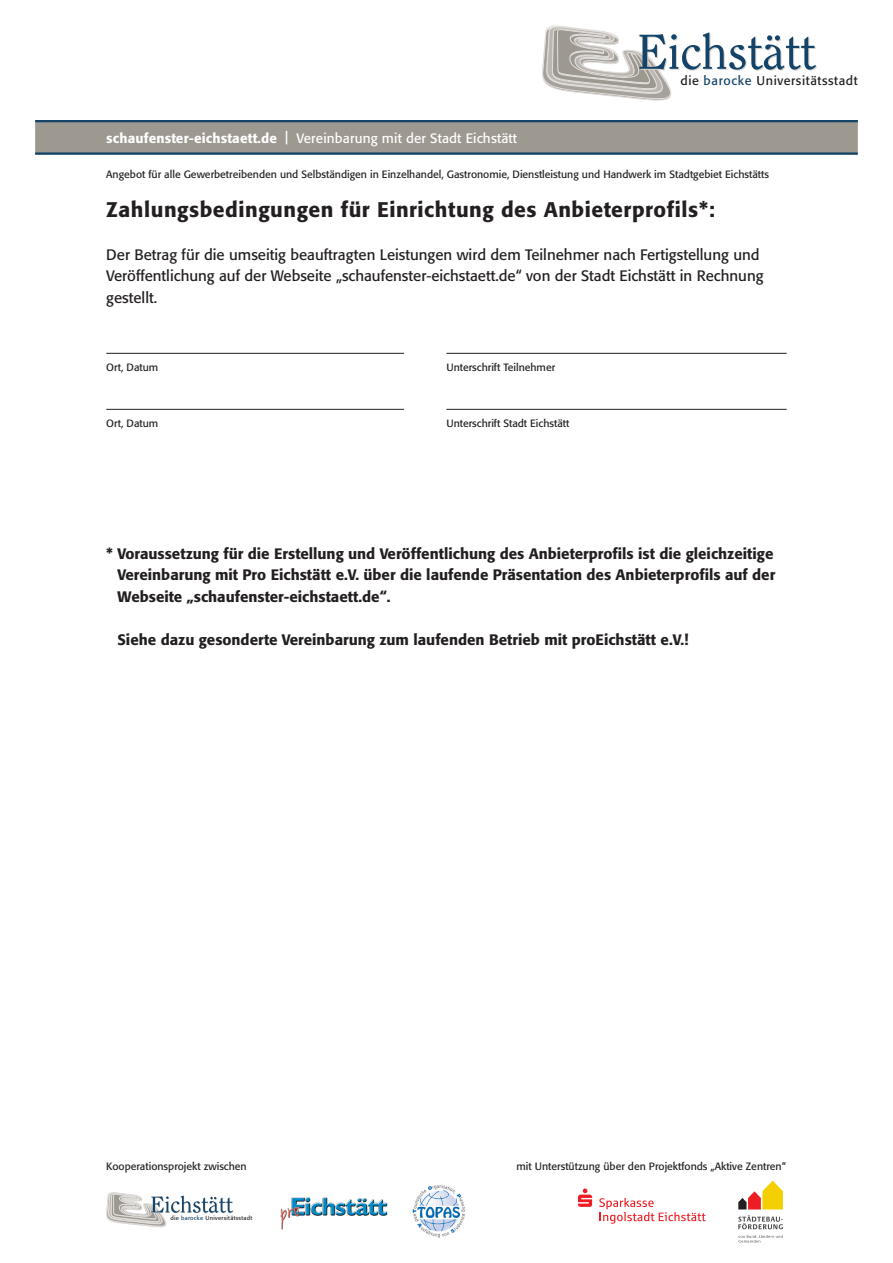
<style>
.page{position:relative;width:893px;height:1263px;background:#fff}
.page>*{position:absolute;margin:0;border:0;box-sizing:border-box;transform-origin:0 0}
.t1{font:500 21px "Formata";letter-spacing:.025em;color:#231f20}
.t2{font:500 15px/21.6px "Formata";color:#231f20}
.t3{font:15px/21.6px "Formata";color:#231f20}
.t4{font:13.5px "Formata";letter-spacing:.01em;color:#fff}
.t5{font:12.6px "Formata";letter-spacing:.05em;color:#231f20}
.t6{font:10.5px "Formata";color:#231f20}
.t7{font:5.85px "Formata";letter-spacing:.05em;color:#231f20}
.s1{font-weight:500}
.s2{color:#134368}
</style>
<div class="page">
<div style="left:35px;top:122px;width:823px;height:30px;background:#9d9890"></div>
<hr style="left:35px;top:120px;width:823px;height:2px;background:#134368">
<hr style="left:35px;top:152px;width:823px;height:3px;background:#134368">
<svg style="left:542px;top:25px;width:275px;height:76px"></svg>
<svg style="left:106px;top:1192px;width:127px;height:36px"></svg>
<svg style="left:578px;top:1188px;width:14px;height:19px"></svg>
<svg style="left:599px;top:1198px;width:107px;height:26px"></svg>
<img style="left:280px;top:1197px;width:108px;height:33px">
<hr style="left:106px;top:353px;width:298px;height:1px;background:#231f20">
<hr style="left:106px;top:409px;width:298px;height:1px;background:#231f20">
<hr style="left:446px;top:353px;width:341px;height:1px;background:#231f20">
<hr style="left:446px;top:409px;width:341px;height:1px;background:#231f20">
<img style="left:412px;top:1184px;width:53px;height:54px">
<svg style="left:738px;top:1180px;width:45px;height:29px"></svg>
<svg style="left:738px;top:1235px;width:44px;height:7px"></svg>
<svg style="left:738px;top:1215px;width:45px;height:14px"></svg>
<p class="t4" style="left:106px;top:130px;width:412px"><span class="s1">schaufenster-eichstaett.de |</span> Vereinbarung mit der Stadt Eichstätt</p>
<p class="t5" style="left:680px;top:73px;width:179px">die <span class="s2">barocke</span> Universitätsstadt</p>
<p class="t6" style="left:106px;top:168px;width:664px">Angebot für alle Gewerbetreibenden und Selbständigen in Einzelhandel, Gastronomie, Dienstleistung und Handwerk im Stadtgebiet Eichstätts</p>
<h1 class="t1" style="left:106px;top:196px;width:610px">Zahlungsbedingungen für Einrichtung des Anbieterprofils*:</h1>
<p class="t3" style="left:106px;top:244px;width:659px">Der Betrag für die umseitig beauftragten Leistungen wird dem Teilnehmer nach Fertigstellung und<br>Veröffentlichung auf der Webseite „schaufenster-eichstaett.de“ von der Stadt Eichstätt in Rechnung gestellt.</p>
<p class="t6" style="left:106px;top:360px;width:54px">Ort, Datum</p>
<p class="t6" style="left:106px;top:416px;width:54px">Ort, Datum</p>
<p class="t6" style="left:446px;top:360px;width:110px">Unterschrift Teilnehmer</p>
<p class="t6" style="left:446px;top:416px;width:124px">Unterschrift Stadt Eichstätt</p>
<p class="t2" style="left:118px;top:542px;width:659px;text-indent:-11px">* Voraussetzung für die Erstellung und Veröffentlichung des Anbieterprofils ist die gleichzeitige<br>Vereinbarung mit Pro Eichstätt e.V. über die laufende Präsentation des Anbieterprofils auf der<br>Webseite „schaufenster-eichstaett.de“.</p>
<p class="t2" style="left:118px;top:629px;width:572px">Siehe dazu gesonderte Vereinbarung zum laufenden Betrieb mit proEichstätt e.V.!</p>
<p class="t6" style="left:106px;top:1159px;width:142px">Kooperationsprojekt zwischen</p>
<p class="t6" style="left:517px;top:1159px;width:271px">mit Unterstützung über den Projektfonds „Aktive Zentren“</p>
<p class="t7" style="left:170px;top:1214px;width:83px">die <span class="s2">barocke</span> Universitätsstadt</p>
</div>
